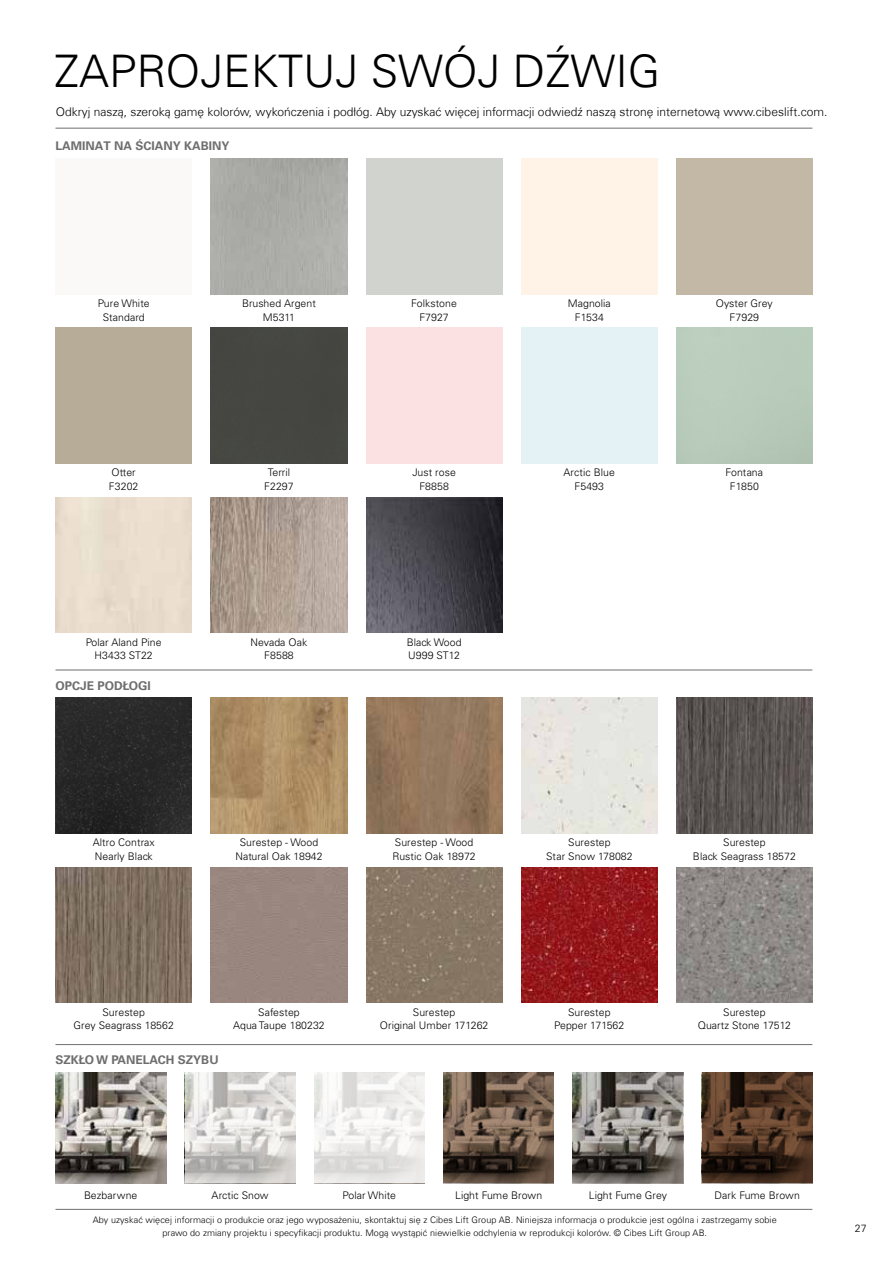
<style>
.page{position:relative;width:893px;height:1263px;background:#fff}
.page>*{position:absolute;margin:0;border:0;box-sizing:border-box;transform-origin:0 0}
.t1{font:300 45px "Univers Com 45";color:#000}
.t2{font:300 12px "Univers Com 45";color:#000}
.t3{font:700 12px "Univers LT Std";color:#6e6e6e}
.t4{font:700 12px "Univers LTCYR 65";color:#6e6e6e}
.t5{font:300 10.5px/13.5px "Univers LT Std";letter-spacing:.005em;color:#000;text-align:center}
.t6{font:300 9px/13.5px "Univers Com 45";letter-spacing:.01em;color:#000;text-align:center}
</style>
<div class="page">
<img style="left:56px;top:867px;width:136px;height:136px">
<div style="left:211px;top:327px;width:136px;height:136px;background:#454641"></div>
<img style="left:211px;top:497px;width:136px;height:136px">
<img style="left:366px;top:867px;width:136px;height:136px">
<img style="left:366px;top:497px;width:136px;height:136px">
<img style="left:521px;top:867px;width:136px;height:136px">
<img style="left:676px;top:867px;width:136px;height:136px">
<img style="left:366px;top:697px;width:136px;height:136px">
<div style="left:521px;top:697px;width:136px;height:136px;background:#e5e6e1"></div>
<img style="left:56px;top:697px;width:136px;height:136px">
<img style="left:676px;top:697px;width:136px;height:136px">
<img style="left:211px;top:697px;width:136px;height:136px">
<div style="left:211px;top:158px;width:136px;height:136px;background:#abaca7"></div>
<hr style="left:55px;top:1044px;width:757px;height:1px;background:#6e6e6e">
<hr style="left:55px;top:1209px;width:757px;height:1px;background:#6e6e6e">
<hr style="left:55px;top:670px;width:757px;height:1px;background:#6e6e6e">
<hr style="left:55px;top:128px;width:757px;height:1px;background:#6e6e6e">
<svg style="left:443px;top:1072px;width:111px;height:111px;background:#635142"></svg>
<svg style="left:573px;top:1072px;width:110px;height:111px;background:#76726d"></svg>
<svg style="left:702px;top:1072px;width:110px;height:111px;background:#4a3121"></svg>
<img style="left:55px;top:1072px;width:111px;height:111px">
<svg style="left:185px;top:1072px;width:110px;height:111px"></svg>
<svg style="left:314px;top:1072px;width:111px;height:111px"></svg>
<h1 class="t1" style="left:54px;top:43px;width:608px">ZAPROJEKTUJ SWÓJ DŹWIG</h1>
<p class="t2" style="left:56px;top:105px;width:773px">Odkryj naszą, szeroką gamę kolorów, wykończenia i podłóg. Aby uzyskać więcej informacji odwiedź naszą stronę internetową www.cibeslift.com.</p>
<p class="t4" style="left:55px;top:138px;width:176px">LAMINAT NA ŚCIANY KABINY</p>
<p class="t5" style="left:98px;top:297px;width:54px">Pure White<br>Standard</p>
<p class="t5" style="left:716px;top:297px;width:58px">Oyster Grey<br>F7929</p>
<p class="t5" style="left:242px;top:297px;width:75px">Brushed Argent<br>M5311</p>
<p class="t5" style="left:411px;top:297px;width:47px">Folkstone<br>F7927</p>
<p class="t5" style="left:568px;top:297px;width:45px">Magnolia<br>F1534</p>
<p class="t5" style="left:109px;top:465px;width:31px;text-align:left">Otter<br>F3202</p>
<p class="t5" style="left:264px;top:465px;width:31px">Terril<br>F2297</p>
<p class="t5" style="left:412px;top:465px;width:45px">Just rose<br>F8858</p>
<p class="t5" style="left:564px;top:465px;width:53px">Arctic Blue<br>F5493</p>
<p class="t5" style="left:726px;top:465px;width:39px">Fontana<br>F1850</p>
<p class="t5" style="left:86px;top:635px;width:77px">Polar Aland Pine<br>H3433 ST22</p>
<p class="t5" style="left:251px;top:635px;width:58px">Nevada Oak<br>F8588</p>
<p class="t5" style="left:407px;top:635px;width:56px;text-align:left">Black Wood<br>U999 ST12</p>
<p class="t3" style="left:55px;top:679px;width:97px">OPCJE PODŁOGI</p>
<p class="t5" style="left:93px;top:835px;width:64px;text-align:left">Altro Contrax<br>Nearly Black</p>
<p class="t5" style="left:693px;top:835px;width:105px">Surestep<br>Black Seagrass 18572</p>
<p class="t5" style="left:235px;top:835px;width:89px">Surestep - Wood<br>Natural Oak 18942</p>
<p class="t5" style="left:393px;top:835px;width:85px;text-align:left">Surestep - Wood<br>Rustic Oak 18972</p>
<p class="t5" style="left:546px;top:835px;width:88px">Surestep<br>Star Snow 178082</p>
<p class="t5" style="left:74px;top:1005px;width:102px">Surestep<br>Grey Seagrass 18562</p>
<p class="t5" style="left:233px;top:1005px;width:93px">Safestep<br>Aqua Taupe 180232</p>
<p class="t5" style="left:380px;top:1005px;width:110px">Surestep<br>Original Umber 171262</p>
<p class="t5" style="left:554px;top:1005px;width:72px">Surestep<br>Pepper 171562</p>
<p class="t5" style="left:698px;top:1005px;width:95px">Surestep<br>Quartz Stone 17512</p>
<p class="t3" style="left:55px;top:1053px;width:165px">SZKŁO W PANELACH SZYBU</p>
<p class="t5" style="left:84px;top:1189px;width:55px">Bezbarwne</p>
<p class="t5" style="left:212px;top:1189px;width:59px">Arctic Snow</p>
<p class="t5" style="left:343px;top:1189px;width:55px">Polar White</p>
<p class="t5" style="left:455px;top:1189px;width:89px">Light Fume Brown</p>
<p class="t5" style="left:589px;top:1189px;width:80px">Light Fume Grey</p>
<p class="t5" style="left:714px;top:1189px;width:87px">Dark Fume Brown</p>
<p class="t6" style="left:93px;top:1213px;width:685px">Aby uzyskać więcej informacji o produkcie oraz jego wyposażeniu, skontaktuj się z Cibes Lift Group AB. Niniejsza informacja o produkcie jest ogólna i zastrzegamy sobie prawo do zmiany projektu i specyfikacji produktu. Mogą wystąpić niewielkie odchylenia w reprodukcji kolorów. © Cibes Lift Group AB.</p>
<p class="t5" style="left:855px;top:1222px;width:13px">27</p>
</div>
